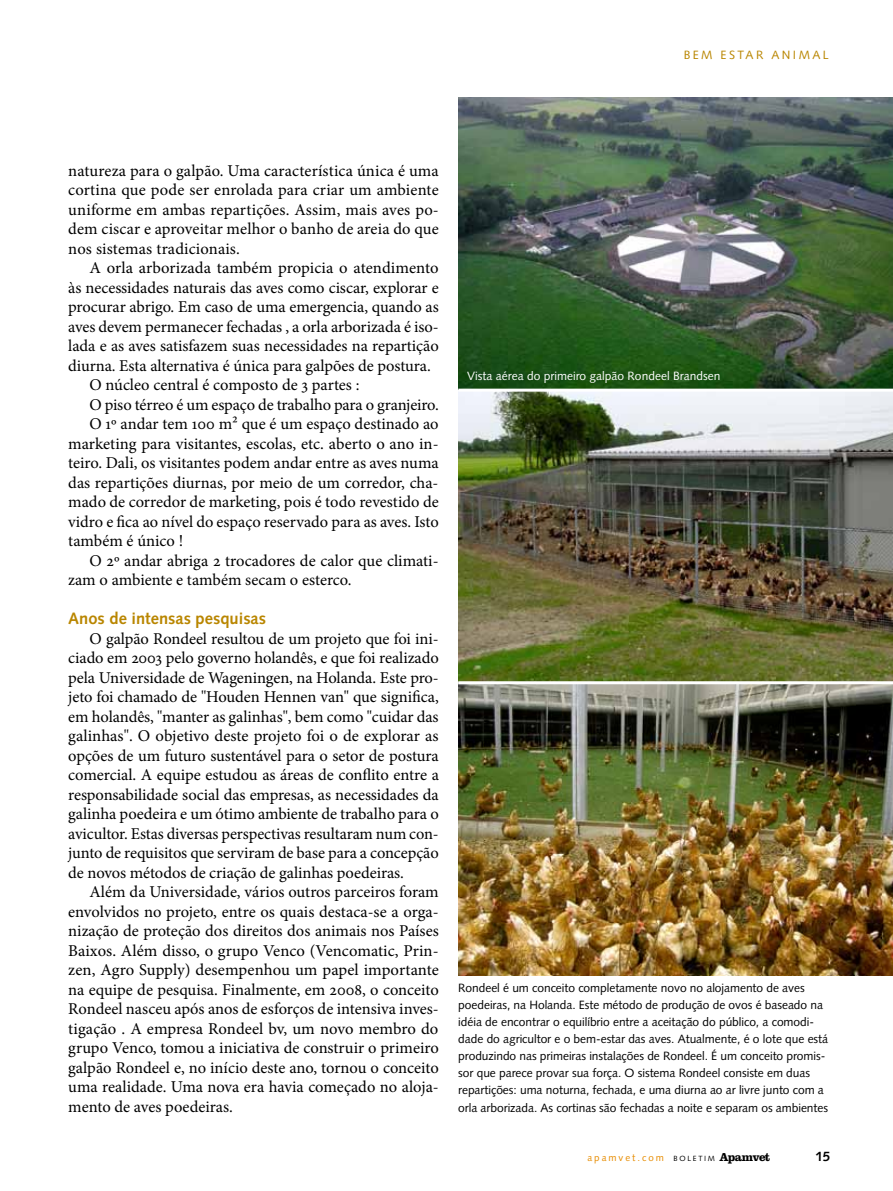
<style>
.page{position:relative;width:893px;height:1191px;background:#fff}
.page>*{position:absolute;margin:0;border:0;box-sizing:border-box;transform-origin:0 0}
.t1{font:16.5px/19.5px "Minion Pro";letter-spacing:-.005em;color:#000;text-align:justify}
.t2{font:700 16.5px "Syntax LT Std";color:#b98600}
.t3{font:700 13.5px "Syntax LT Std";color:#000}
.t4{font:12px/17.1px "Syntax LT Std";letter-spacing:-.005em;color:#000}
.t5{font:12px "Syntax LT Std";color:#fff}
.t6{font:12px "Syntax LT Std";color:#b98600}
.t7{font:9.75px "Syntax LT Std";letter-spacing:.2em;color:#e78c00}
.s1{font-size:7.5px;color:#000}
.s2{font-family:"Clarendon LT Std";font-weight:700;font-size:12px;color:#000}
</style>
<div class="page">
<img style="left:458px;top:98px;width:435px;height:877px">
<hr style="left:458px;top:681px;width:435px;height:3px;background:#fff">
<hr style="left:458px;top:389px;width:435px;height:3px;background:#fff">
<p class="t6" style="left:684px;top:47px;width:11px">bem</p>
<p class="t6" style="left:721px;top:47px;width:10px">estar</p>
<p class="t6" style="left:771px;top:47px;width:11px">animal</p>
<p class="t1" style="left:68px;top:161px;width:372px">natureza para o galpão. Uma característica única é uma cortina que pode ser enrolada para criar um ambiente uniforme em ambas repartições. Assim, mais aves po&shy;dem ciscar e aproveitar melhor o banho de areia do que nos sistemas tradicionais.</p>
<p class="t1" style="left:90px;top:258px;width:351px">A orla arborizada também propicia o atendimento</p>
<p class="t1" style="left:68px;top:278px;width:372px">às necessidades naturais das aves como ciscar, explorar e</p>
<p class="t1" style="left:68px;top:297px;width:372px">procurar abrigo. Em caso de uma emergencia, quando as</p>
<p class="t1" style="left:68px;top:317px;width:372px">aves devem permanecer fechadas , a orla arborizada é iso-</p>
<p class="t1" style="left:68px;top:336px;width:372px">lada e as aves satisfazem suas necessidades na repartição</p>
<p class="t1" style="left:68px;top:356px;width:364px">diurna. Esta alternativa é única para galpões de postura.</p>
<p class="t1" style="left:90px;top:375px;width:272px">O núcleo central é composto de 3 partes :</p>
<p class="t1" style="left:90px;top:395px;width:351px">O piso térreo é um espaço de trabalho para o granjeiro.</p>
<p class="t1" style="left:90px;top:414px;width:351px">O 1º andar tem 100 m² que é um espaço destinado ao</p>
<p class="t1" style="left:68px;top:434px;width:372px">marketing para visitantes, escolas, etc. aberto o ano in-</p>
<p class="t1" style="left:68px;top:453px;width:372px">teiro. Dali, os visitantes podem andar entre as aves numa</p>
<p class="t1" style="left:68px;top:473px;width:372px">das repartições diurnas, por meio de um corredor, cha-</p>
<p class="t1" style="left:68px;top:492px;width:372px">mado de corredor de marketing, pois é todo revestido de</p>
<p class="t1" style="left:68px;top:512px;width:372px">vidro e fica ao nível do espaço reservado para as aves. Isto</p>
<p class="t1" style="left:68px;top:531px;width:117px">também é único !</p>
<p class="t1" style="left:90px;top:551px;width:351px">O 2º andar abriga 2 trocadores de calor que climati-</p>
<p class="t1" style="left:68px;top:570px;width:285px">zam o ambiente e também secam o esterco.</p>
<p class="t2" style="left:68px;top:609px;width:199px">Anos de intensas pesquisas</p>
<p class="t1" style="left:68px;top:629px;width:372px;text-indent:21px">O galpão Rondeel resultou de um projeto que foi ini&shy;ciado em 2003 pelo governo holandês, e que foi realizado pela Universidade de Wageningen, na Holanda. Este pro&shy;jeto foi chamado de "Houden Hennen van" que significa, em holandês, "manter as galinhas", bem como "cuidar das galinhas". O objetivo deste projeto foi o de explorar as opções de um futuro sustentável para o setor de postura comercial. A equipe estudou as áreas de conflito entre a responsabilidade social das empresas, as necessidades da galinha poedeira e um ótimo ambiente de trabalho para o avicultor. Estas diversas perspectivas resultaram num con&shy;junto de requisitos que serviram de base para a concepção de novos métodos de criação de galinhas poedeiras.</p>
<p class="t1" style="left:68px;top:882px;width:372px;text-indent:21px">Além da Universidade, vários outros parceiros foram envolvidos no projeto, entre os quais destaca-se a orga&shy;nização de proteção dos direitos dos animais nos Países Baixos. Além disso, o grupo Venco (Vencomatic, Prin&shy;zen, Agro Supply) desempenhou um papel importante na equipe de pesquisa. Finalmente, em 2008, o conceito Rondeel nasceu após anos de esforços de intensiva inves&shy;tigação . A empresa Rondeel bv, um novo membro do grupo Venco, tomou a iniciativa de construir o primeiro galpão Rondeel e, no início deste ano, tornou o conceito uma realidade. Uma nova era havia começado no aloja&shy;mento de aves poedeiras.</p>
<p class="t5" style="left:467px;top:368px;width:255px">Vista aérea do primeiro galpão Rondeel Brandsen</p>
<p class="t4" style="left:458px;top:979px;width:371px">Rondeel é um conceito completamente novo no alojamento de aves poedeiras, na Holanda. Este método de produção de ovos é baseado na idéia de encontrar o equilíbrio entre a aceitação do público, a comodi&shy;dade do agricultor e o bem-estar das aves. Atualmente, é o lote que está produzindo nas primeiras instalações de Rondeel. É um conceito promis&shy;sor que parece provar sua força. O sistema Rondeel consiste em duas repartições: uma noturna, fechada, e uma diurna ao ar livre junto com a orla arborizada. As cortinas são fechadas a noite e separam os ambientes</p>
<p class="t7" style="left:587px;top:1151px;width:184px">apamvet.com <span class="s1">BOLETIM</span> <span class="s2">Apamvet</span></p>
<p class="t3" style="left:815px;top:1148px;width:16px">15</p>
</div>
